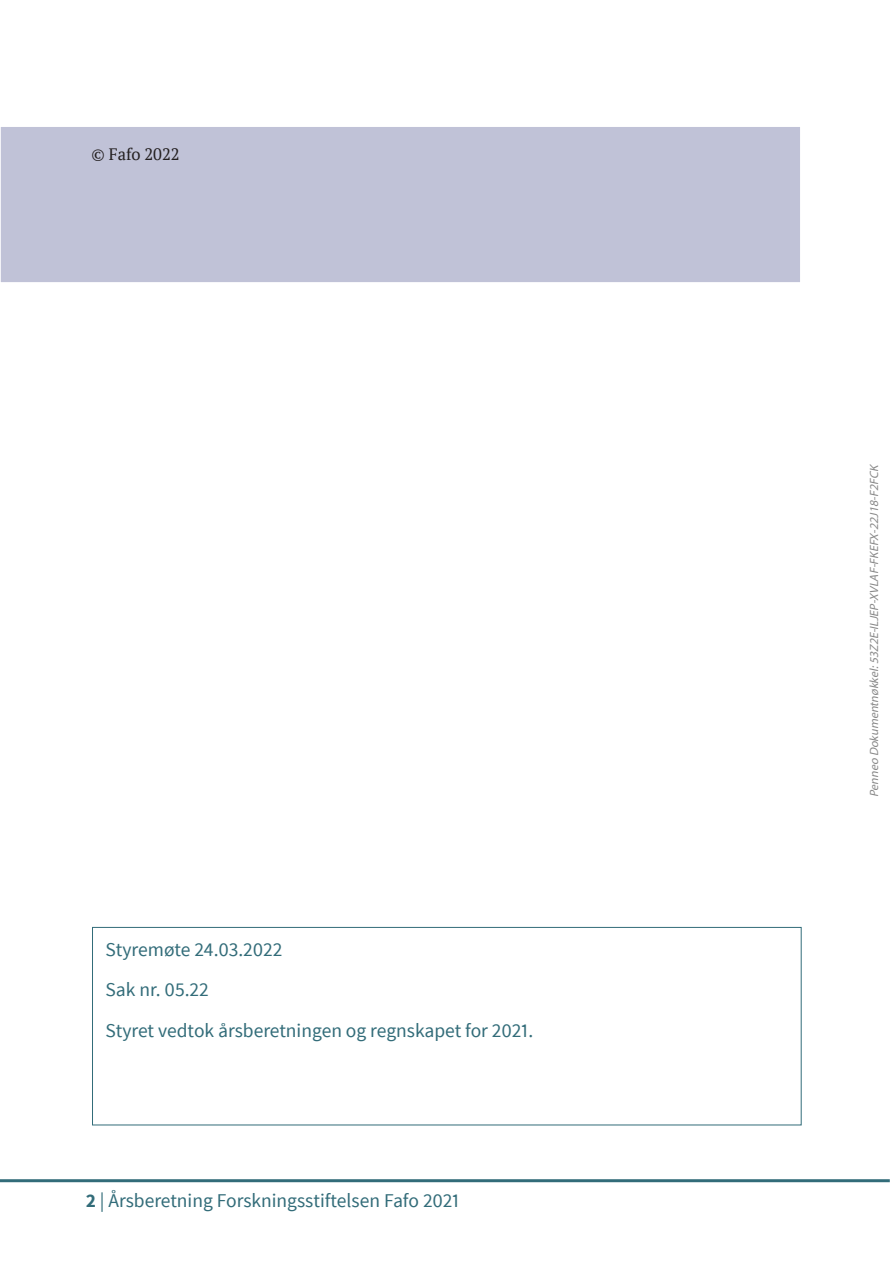
<style>
.page{position:relative;width:893px;height:1263px;background:#fff}
.page>*{position:absolute;margin:0;border:0;box-sizing:border-box;transform-origin:0 0}
.t1{font:19.5px/40.5px "Source Sans Pro";color:#326c79}
.t2{font:16.5px "PT Serif";color:#231f20}
.t3{font:italic 12px "Myriad Pro";color:#888}
.s1{font-weight:700}
</style>
<div class="page">
<div style="left:0;top:125px;width:801px;height:159px;background:#c0c2d7;border:2px solid #fff"></div>
<hr style="left:0;top:1179px;width:890px;height:3px;background:#326c79">
<div style="left:92px;top:927px;width:709px;height:198px;border:1px solid #326c79"></div>
<p class="t2" style="left:91px;top:145px;width:90px">© Fafo 2022</p>
<p class="t1" style="left:105px;top:929px;width:429px">Styremøte 24.03.2022<br>Sak nr. 05.22<br>Styret vedtok årsberetningen og regnskapet for 2021.</p>
<p class="t1" style="left:86px;top:1181px;width:375px"><span class="s1">2</span> | Årsberetning Forskningsstiftelsen Fafo 2021</p>
<p class="t3" style="left:869px;top:797px;width:335px;rotate:-90deg">Penneo Dokumentnøkkel:53Z2E-ILJEP-XVLAF-FKEFX-22J18-F2FCK</p>
</div>
